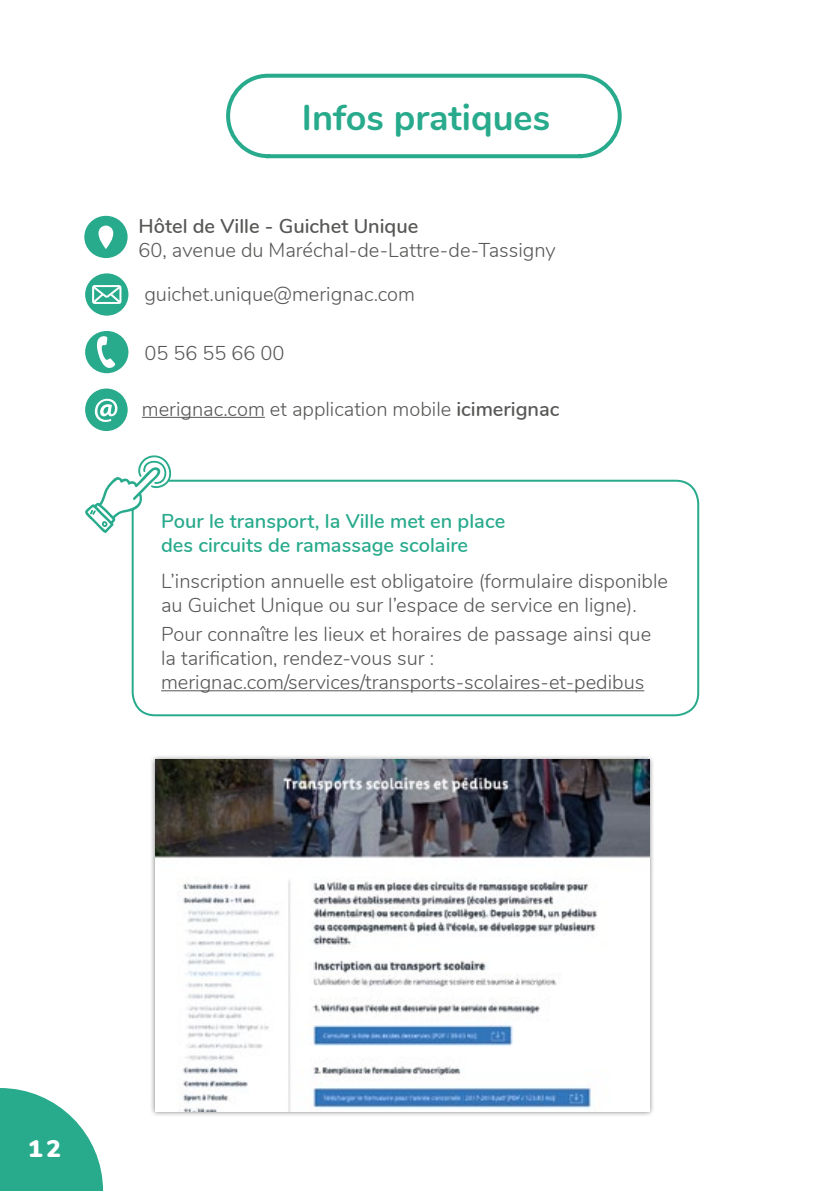
<style>
.page{position:relative;width:840px;height:1191px;background:#fff}
.page>*{position:absolute;margin:0;border:0;box-sizing:border-box;transform-origin:0 0}
.t1{font:700 36px "Nunito";color:#28aa8c}
.t2{font:900 24px "Nunito";color:#fff}
.t3{font:300 20px/24px "Nunito";color:#575756}
.t4{font:600 20px/24px "Nunito";color:#28aa8c}
.t5{font:600 20px "Nunito";color:#575756}
.s1{font-weight:600}
</style>
<div class="page">
<svg style="left:0;top:1088px;width:103px;height:103px"></svg>
<svg style="left:226px;top:73px;width:396px;height:86px"></svg>
<div style="left:85px;top:273px;width:43px;height:43px;background:#28aa8c;border-radius:50%"></div>
<svg style="left:92px;top:285px;width:29px;height:19px"></svg>
<div style="left:85px;top:388px;width:43px;height:43px;background:#28aa8c;border-radius:50%"></div>
<svg style="left:95px;top:399px;width:22px;height:23px"></svg>
<hr style="left:142px;top:417px;width:123px;height:1px;background:#575756">
<div style="left:85px;top:331px;width:43px;height:42px;background:#28aa8c;border-radius:50%"></div>
<svg style="left:97px;top:336px;width:18px;height:32px"></svg>
<div style="left:132px;top:480px;width:566px;height:236px;border:2px solid #28aa8c;border-radius:23px"></div>
<hr style="left:161px;top:690px;width:483px;height:1px;background:#575756">
<svg style="left:85px;top:455px;width:88px;height:78px"></svg>
<div style="left:151px;top:755px;width:502px;height:361px;background:#000;opacity:.5"></div>
<img style="left:155px;top:760px;width:494px;height:351px">
<div style="left:84px;top:216px;width:43px;height:42px;background:#28aa8c;border-radius:50%"></div>
<svg style="left:98px;top:226px;width:15px;height:23px"></svg>
<h1 class="t1" style="left:302px;top:91px;width:250px">Infos pratiques</h1>
<p class="t5" style="left:138px;top:211px;width:281px">Hôtel de Ville - Guichet Unique</p>
<p class="t3" style="left:138px;top:237px;width:418px">60, avenue du Maréchal-de-Lattre-de-Tassigny</p>
<p class="t3" style="left:144px;top:281px;width:272px">guichet.unique@merignac.com</p>
<p class="t3" style="left:144px;top:340px;width:142px">05 56 55 66 00</p>
<p class="t3" style="left:142px;top:396px;width:419px">merignac.com et application mobile <span class="s1">icimerignac</span></p>
<p class="t4" style="left:161px;top:508px;width:345px">Pour le transport, la Ville met en place des circuits de ramassage scolaire</p>
<p class="t3" style="left:161px;top:567px;width:508px">L’inscription annuelle est obligatoire (formulaire disponible au Guichet Unique ou sur l’espace de service en ligne).</p>
<p class="t3" style="left:161px;top:621px;width:491px">Pour connaître les lieux et horaires de passage ainsi que la tarification, rendez-vous sur : merignac.com/services/transports-scolaires-et-pedibus</p>
<p class="t2" style="left:28px;top:1131px;width:34px">12</p>
</div>
